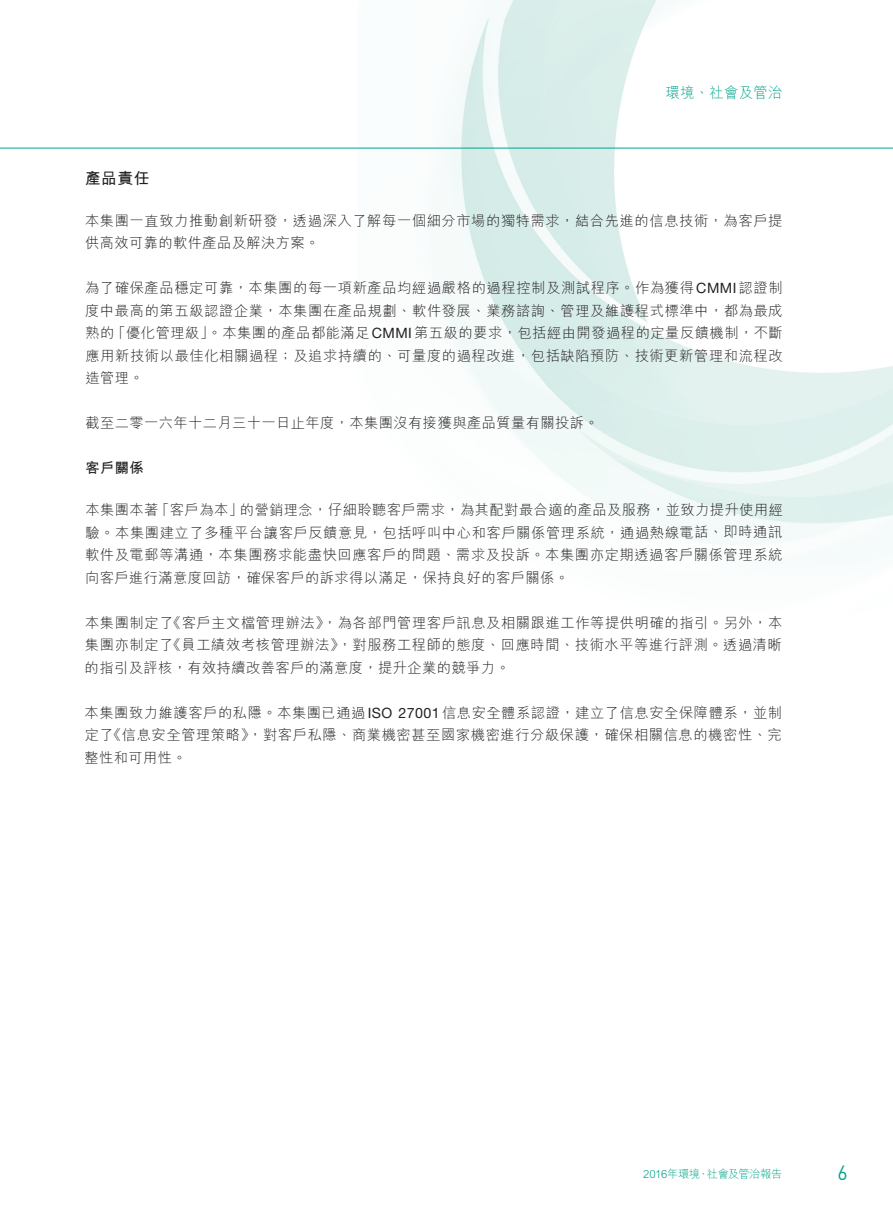
<style>
.page{position:relative;width:893px;height:1212px;background:#fff}
.page>*{position:absolute;margin:0;border:0;box-sizing:border-box;transform-origin:0 0}
.t1{font:20.4px "DIN";color:#00a38a;scale:.95 1}
.t2{font:700 15.75px "M Hei HK";color:#231f20}
.t3{font:300 15px "M Hei HK";letter-spacing:.03em;color:#00a38a;scale:.95 1}
.t4{font:300 14.25px/22.5px "M Hei HK";letter-spacing:.04em;color:#231f20}
.t5{font:700 14.25px "M Hei HK";color:#231f20}
.t6{font:300 11.25px "M Hei HK";letter-spacing:-.035em;color:#00a38a}
.s1{font-family:"Helvetica Neue LT Std";font-weight:400}
</style>
<div class="page">
<img style="left:358px;top:0;width:535px;height:562px">
<hr style="left:0;top:148px;width:893px;height:1px;background:#00a38a">
<p class="t3" style="left:665px;top:85px;width:125px">環境、社會及管治</p>
<p class="t2" style="left:85px;top:167px;width:66px">產品責任</p>
<p class="t4" style="left:85px;top:209px;width:699px">本集團一直致力推動創新研發，透過深入了解每一個細分市場的獨特需求，結合先進的信息技術，為客戶提供高效可靠的軟件產品及解決方案。</p>
<p class="t4" style="left:85px;top:277px;width:699px;text-align:right">為了確保產品穩定可靠，本集團的每一項新產品均經過嚴格的過程控制及測試程序。作為獲得<span class="s1">CMMI</span>認證制度中最高的第五級認證企業，本集團在產品規劃、軟件發展、業務諮詢、管理及維護程式標準中，都為最成「優化管理級」。本集團的產品都能滿足<span class="s1">CMMI</span>第五級的要求，包括經由開發過程的定量反饋機制，不斷</p>
<p class="t4" style="left:85px;top:322px;width:699px">熟的<br>應用新技術以最佳化相關過程；及追求持續的、可量度的過程改進，包括缺陷預防、技術更新管理和流程改造管理。</p>
<p class="t4" style="left:85px;top:412px;width:515px">截至二零一六年十二月三十一日止年度，本集團沒有接獲與產品質量有關投訴。</p>
<p class="t5" style="left:85px;top:458px;width:60px">客戶關係</p>
<p class="t4" style="left:240px;top:498px;width:545px">的營銷理念，仔細聆聽客戶需求，為其配對最合適的產品及服務，並致力提升使用經</p>
<p class="t4" style="left:155px;top:498px;width:89px">「客戶為本」</p>
<p class="t4" style="left:85px;top:498px;width:699px">本集團本著<br>驗。本集團建立了多種平台讓客戶反饋意見，包括呼叫中心和客戶關係管理系統，通過熱線電話、即時通訊軟件及電郵等溝通，本集團務求能盡快回應客戶的問題、需求及投訴。本集團亦定期透過客戶關係管理系統向客戶進行滿意度回訪，確保客戶的訴求得以滿足，保持良好的客戶關係。</p>
<p class="t4" style="left:167px;top:611px;width:617px">《客戶主文檔管理辦法，》為各部門管理客戶訊息及相關跟進工作等提供明確的指引。另外，本</p>
<p class="t4" style="left:167px;top:611px;width:617px;text-indent:-82px">本集團制定了<br>《員工績效考核管理辦法，》對服務工程師的態度、回應時間、技術水平等進行評測。透過清晰</p>
<p class="t4" style="left:85px;top:633px;width:427px">集團亦制定了<br>的指引及評核，有效持續改善客戶的滿意度，提升企業的競爭力。</p>
<p class="t4" style="left:85px;top:701px;width:699px;text-align:right">本集團致力維護客戶的私隱。本集團已通過<span class="s1">ISO 27001</span> 信息安全體系認證，建立了信息安全保障體系，並制《信息安全管理策略，》對客戶私隱、商業機密甚至國家機密進行分級保護，確保相關信息的機密性、完</p>
<p class="t4" style="left:84px;top:723px;width:104px">定了<br>整性和可用性。</p>
<p class="t6" style="left:707px;top:1167px;width:77px">社會及管治報告</p>
<p class="t6" style="left:643px;top:1167px;width:59px">2016年環境</p>
<p class="t6" style="left:698px;top:1167px;width:13px">、</p>
<h1 class="t1" style="left:837px;top:1159px;width:12px">6</h1>
</div>
